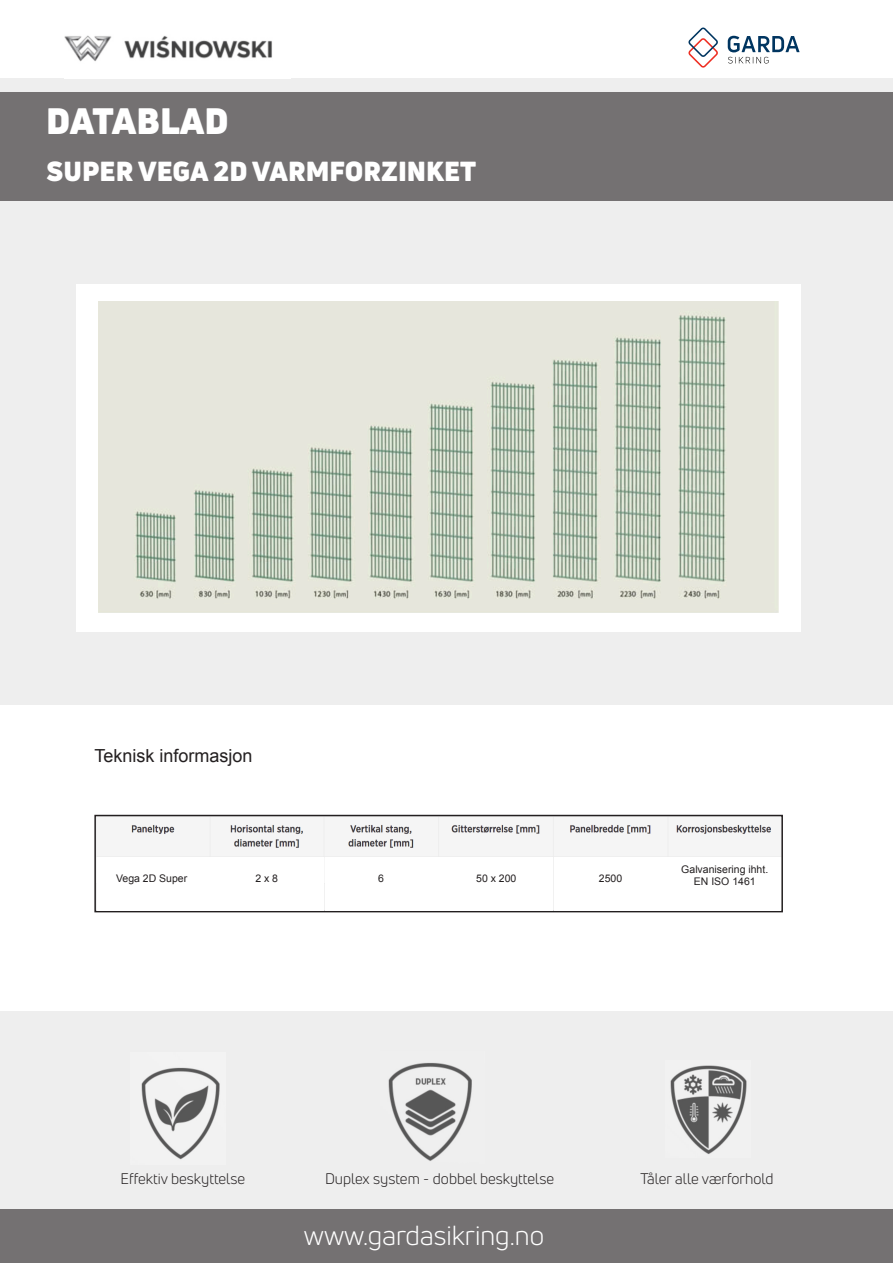
<style>
.page{position:relative;width:893px;height:1263px;background:#fff}
.page>*{position:absolute;margin:0;border:0;box-sizing:border-box;transform-origin:0 0}
.t1{font:900 36px "Uni Neue";color:#fff}
.t2{font:900 27px "Uni Neue";color:#fff}
.t3{font:27px "Uni Neue";color:#fff}
.t4{font:18px "Arial";color:#231f20}
.t5{font:15px "Uni Neue";color:#231f20}
.t6{font:10.5px/12.6px "Arial";color:#231f20;text-align:center}
</style>
<div class="page">
<div style="left:0;top:79px;width:893px;height:1184px;background:#eee"></div>
<div style="left:0;top:92px;width:893px;height:109px;background:#747172"></div>
<img style="left:65px;top:35px;width:207px;height:27px">
<div style="left:0;top:1209px;width:893px;height:54px;background:#747172"></div>
<img style="left:670px;top:1065px;width:77px;height:89px">
<img style="left:388px;top:1063px;width:84px;height:98px">
<img style="left:141px;top:1067px;width:79px;height:93px">
<div style="left:76px;top:284px;width:724px;height:347px;background:#fff"></div>
<img style="left:98px;top:302px;width:680px;height:310px">
<div style="left:0;top:705px;width:893px;height:306px;background:#fff"></div>
<img style="left:97px;top:818px;width:683px;height:91px">
<div style="left:94px;top:815px;width:689px;height:97px;border:2px solid #231f20"></div>
<div style="left:97px;top:857px;width:113px;height:53px;background:#fff"></div>
<div style="left:211px;top:857px;width:113px;height:53px;background:#fff"></div>
<div style="left:325px;top:857px;width:113px;height:53px;background:#fff"></div>
<div style="left:439px;top:857px;width:114px;height:53px;background:#fff"></div>
<div style="left:554px;top:857px;width:113px;height:53px;background:#fff"></div>
<div style="left:668px;top:857px;width:113px;height:53px;background:#fff"></div>
<svg style="left:728px;top:36px;width:71px;height:28px"></svg>
<svg style="left:688px;top:27px;width:30px;height:41px"></svg>
<p class="t1" style="left:46px;top:96px;width:184px">DATABLAD</p>
<p class="t2" style="left:46px;top:152px;width:432px">SUPER VEGA 2D VARMFORZINKET</p>
<p class="t4" style="left:94px;top:743px;width:160px">Teknisk informasjon</p>
<p class="t6" style="left:116px;top:872px;width:73px">Vega 2D Super</p>
<p class="t6" style="left:255px;top:872px;width:24px">2 x 8</p>
<p class="t6" style="left:378px;top:872px;width:7px">6</p>
<p class="t6" style="left:476px;top:872px;width:42px">50 x 200</p>
<p class="t6" style="left:599px;top:872px;width:25px">2500</p>
<p class="t6" style="left:681px;top:863px;width:88px">Galvanisering ihht.<br>EN ISO 1461</p>
<p class="t5" style="left:121px;top:1169px;width:126px">Effektiv beskyttelse</p>
<p class="t5" style="left:325px;top:1169px;width:231px">Duplex system - dobbel beskyttelse</p>
<p class="t5" style="left:640px;top:1169px;width:135px">Tåler alle værforhold</p>
<p class="t3" style="left:304px;top:1219px;width:242px">www.gardasikring.no</p>
</div>
